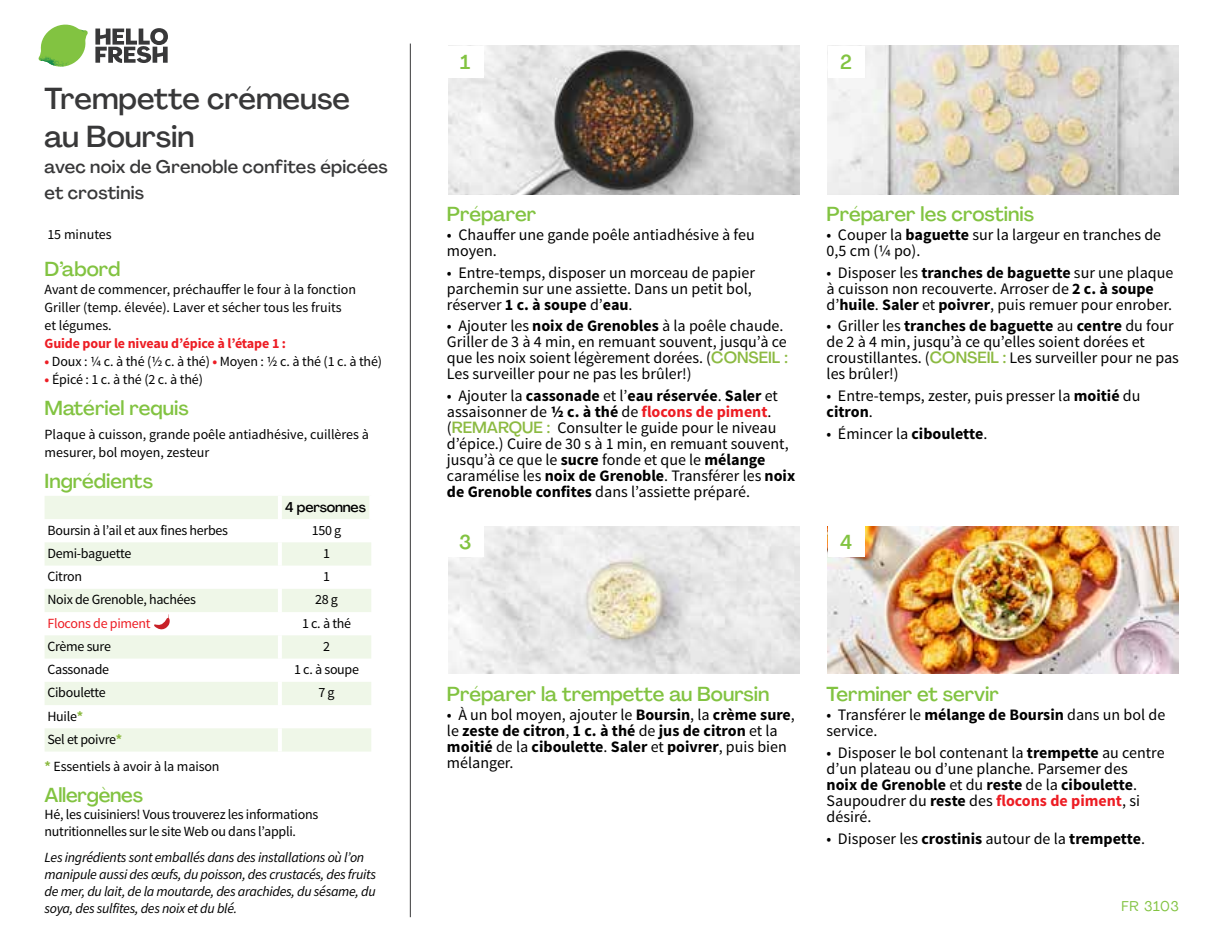
<style>
.page{position:relative;width:1224px;height:936px;background:#fff}
.page>*{position:absolute;margin:0;border:0;box-sizing:border-box;transform-origin:0 0}
.t1{font:500 30px/38px "Agrandir";color:#383839}
.t2{font:500 20px "Agrandir";color:#82c341}
.t3{font:500 18px/26px "Agrandir";letter-spacing:.01em;color:#383839}
.t4{font:16px/16px "Source Sans Pro";color:#000}
.t5{font:700 16px/16px "Source Sans Pro";color:#000}
.t6{font:14px/18px "Source Sans Pro";letter-spacing:-.015em;color:#000}
.t7{font:italic 14px/17px "Source Sans Pro";letter-spacing:-.02em;color:#000}
.t8{font:700 14px "Source Sans Pro";letter-spacing:-.01em;color:#ed1d24}
.t9{font:14px "Source Sans Pro";letter-spacing:-.02em;color:#ed1d24}
.t10{font:500 14px "Agrandir";letter-spacing:-.01em;color:#000}
.t11{font:14px "Agrandir";letter-spacing:.05em;color:#82c341}
.s1{font-weight:700;color:#ed1d24}
.s2{font-weight:700;color:#8cba42}
.s3{font-weight:700}
.s4{font-family:"Agrandir";font-weight:500;color:#8cba42}
.s5{font-weight:400}
</style>
<div class="page">
<svg style="left:95px;top:28px;width:73px;height:35px"></svg>
<svg style="left:42px;top:25px;width:44px;height:28px"></svg>
<img style="left:65px;top:25px;width:23px;height:18px">
<img style="left:41px;top:40px;width:42px;height:8px">
<img style="left:39px;top:43px;width:43px;height:24px">
<img style="left:64px;top:48px;width:19px;height:18px">
<hr style="left:410px;top:44px;width:1px;height:873px;background:#383839">
<img style="left:448px;top:46px;width:351px;height:148px">
<img style="left:448px;top:526px;width:351px;height:148px">
<img style="left:828px;top:46px;width:351px;height:148px">
<img style="left:828px;top:526px;width:351px;height:148px">
<div style="left:447px;top:46px;width:37px;height:32px;background:#fff"></div>
<div style="left:447px;top:526px;width:37px;height:31px;background:#fff"></div>
<div style="left:828px;top:46px;width:36px;height:32px;background:#fff"></div>
<div style="left:828px;top:526px;width:36px;height:31px;background:#fff"></div>
<svg style="left:45px;top:496px;width:326px;height:256px;fill:#eff7e8"></svg>
<hr style="left:278px;top:496px;width:4px;height:23px;background:#fff">
<hr style="left:369px;top:496px;width:4px;height:23px;background:#fff">
<hr style="left:278px;top:519px;width:4px;height:23px;background:#fff">
<hr style="left:278px;top:542px;width:4px;height:24px;background:#fff">
<hr style="left:278px;top:566px;width:4px;height:23px;background:#fff">
<hr style="left:278px;top:589px;width:4px;height:23px;background:#fff">
<hr style="left:278px;top:612px;width:4px;height:23px;background:#fff">
<hr style="left:278px;top:635px;width:4px;height:24px;background:#fff">
<hr style="left:278px;top:659px;width:4px;height:23px;background:#fff">
<hr style="left:278px;top:682px;width:4px;height:23px;background:#fff">
<hr style="left:278px;top:705px;width:4px;height:23px;background:#fff">
<hr style="left:278px;top:728px;width:4px;height:24px;background:#fff">
<svg style="left:153px;top:614px;width:17px;height:19px"></svg>
<h1 class="t1" style="left:45px;top:79px;width:307px">Trempette crémeuse au Boursin</h1>
<p class="t3" style="left:45px;top:154px;width:345px">avec noix de Grenoble confites épicées et crostinis</p>
<p class="t6" style="left:47px;top:226px;width:66px">15 minutes</p>
<p class="t2" style="left:45px;top:257px;width:77px">D’abord</p>
<p class="t6" style="left:45px;top:281px;width:313px">Avant de commencer, préchauffer le four à la fonction<br>Griller (temp. élevée). Laver et sécher tous les fruits et légumes.</p>
<p class="t8" style="left:45px;top:334px;width:243px">Guide pour le niveau d’épice à l’étape 1 :</p>
<p class="t6" style="left:45px;top:352px;width:339px"><span class="s1">•</span> Doux : 1/4 c. à thé (1/2 c. à thé) <span class="s1">•</span> Moyen : 1/2 c. à thé (1 c. à thé)</p>
<p class="t6" style="left:45px;top:370px;width:160px"><span class="s1">•</span> Épicé : 1 c. à thé (2 c. à thé)</p>
<p class="t2" style="left:45px;top:396px;width:146px">Matériel requis</p>
<p class="t6" style="left:45px;top:425px;width:326px">Plaque à cuisson, grande poêle antiadhésive, cuillères à mesurer, bol moyen, zesteur</p>
<p class="t2" style="left:45px;top:469px;width:110px">Ingrédients</p>
<p class="t10" style="left:285px;top:498px;width:82px">4 personnes</p>
<p class="t6" style="left:47px;top:521px;width:182px">Boursin à l’ail et aux fines herbes</p>
<p class="t6" style="left:312px;top:521px;width:31px">150 g</p>
<p class="t6" style="left:47px;top:545px;width:86px">Demi-baguette</p>
<p class="t6" style="left:323px;top:545px;width:8px">1</p>
<p class="t6" style="left:47px;top:568px;width:36px">Citron</p>
<p class="t6" style="left:323px;top:568px;width:8px">1</p>
<p class="t6" style="left:47px;top:591px;width:150px">Noix de Grenoble, hachées</p>
<p class="t6" style="left:315px;top:591px;width:24px">28 g</p>
<p class="t9" style="left:47px;top:614px;width:105px">Flocons de piment</p>
<p class="t6" style="left:302px;top:614px;width:51px">1 c. à thé</p>
<p class="t6" style="left:47px;top:638px;width:65px">Crème sure</p>
<p class="t6" style="left:323px;top:638px;width:8px">2</p>
<p class="t6" style="left:47px;top:661px;width:63px">Cassonade</p>
<p class="t6" style="left:294px;top:661px;width:67px">1 c. à soupe</p>
<p class="t6" style="left:47px;top:684px;width:60px">Ciboulette</p>
<p class="t6" style="left:318px;top:684px;width:18px">7 g</p>
<p class="t6" style="left:47px;top:705px;width:76px;line-height:23.2px">Huile<span class="s2">*<br></span>Sel et poivre<span class="s2">*</span></p>
<p class="t6" style="left:45px;top:757px;width:176px"><span class="s2">*</span> Essentiels à avoir à la maison</p>
<p class="t2" style="left:45px;top:782px;width:100px">Allergènes</p>
<p class="t6" style="left:45px;top:806px;width:275px;line-height:17px">Hé, les cuisiniers! Vous trouverez les informations nutritionnelles sur le site Web ou dans l’appli.</p>
<p class="t7" style="left:45px;top:849px;width:333px">Les ingrédients sont emballés dans des installations où l’on manipule aussi des œufs, du poisson, des crustacés, des fruits de mer, du lait, de la moutarde, des arachides, du sésame, du soya, des sulfites, des noix et du blé.</p>
<p class="t2" style="left:460px;top:50px;width:12px">1</p>
<p class="t2" style="left:840px;top:50px;width:13px">2</p>
<p class="t2" style="left:447px;top:201px;width:91px">Préparer</p>
<p class="t4" style="left:447px;top:227px;width:309px">• Chauffer une gande poêle antiadhésive à feu moyen.</p>
<p class="t4" style="left:447px;top:265px;width:310px">• Entre-temps, disposer un morceau de papier parchemin sur une assiette. Dans un petit bol, réserver <span class="s3">1 c. à soupe</span> d’<span class="s3">eau</span>.</p>
<p class="t4" style="left:447px;top:318px;width:342px">• Ajouter les <span class="s3">noix de Grenobles</span> à la poêle chaude.<br>Griller de 3 à 4 min, en remuant souvent, jusqu’à ce que les noix soient légèrement dorées. (<span class="s4">CONSEIL :<br></span>Les surveiller pour ne pas les brûler!)</p>
<p class="t4" style="left:447px;top:388px;width:350px">• Ajouter la <span class="s3">cassonade</span> et l’<span class="s3">eau réservée</span>. <span class="s3">Saler</span> et assaisonner de <span class="s3">1/2 c. à thé</span> de <span class="s1">flocons de piment</span>. (<span class="s4">REMARQUE :</span> Consulter le guide pour le niveau d’épice.) Cuire de 30 s à 1 min, en remuant souvent, jusqu’à ce que le <span class="s3">sucre</span> fonde et que le <span class="s3">mélange </span>caramélise les <span class="s3">noix de Grenoble</span>. Transférer les <span class="s3">noix de Grenoble confites</span> dans l’assiette préparé.</p>
<p class="t2" style="left:459px;top:529px;width:14px">3</p>
<p class="t2" style="left:827px;top:201px;width:209px">Préparer les crostinis</p>
<p class="t4" style="left:827px;top:227px;width:336px">• Couper la <span class="s3">baguette</span> sur la largeur en tranches de<br>0,5 cm (¼ po).</p>
<p class="t4" style="left:827px;top:265px;width:348px">• Disposer les <span class="s3">tranches de baguette</span> sur une plaque à cuisson non recouverte. Arroser de <span class="s3">2 c. à soupe </span>d’<span class="s3">huile</span>. <span class="s3">Saler</span> et <span class="s3">poivrer</span>, puis remuer pour enrober.</p>
<p class="t4" style="left:827px;top:318px;width:354px">• Griller les <span class="s3">tranches de baguette</span> au <span class="s3">centre</span> du four de 2 à 4 min, jusqu’à ce qu’elles soient dorées et croustillantes. (<span class="s4">CONSEIL :</span> Les surveiller pour ne pas les brûler!)</p>
<p class="t4" style="left:827px;top:388px;width:315px">• Entre-temps, zester, puis presser la <span class="s3">moitié</span> du <span class="s3">citron</span>.</p>
<p class="t4" style="left:827px;top:426px;width:162px">• Émincer la <span class="s3">ciboulette</span>.</p>
<p class="t2" style="left:840px;top:529px;width:14px">4</p>
<p class="t2" style="left:447px;top:682px;width:324px">Préparer la trempette au Boursin</p>
<p class="t5" style="left:447px;top:708px;width:349px"><span class="s5">• À un bol moyen, ajouter le</span> Boursin<span class="s5">, la</span> crème sure<span class="s5">, le</span> zeste de citron<span class="s5">,</span> 1 c. à thé <span class="s5">de</span> jus de citron <span class="s5">et la </span>moitié <span class="s5">de la</span> ciboulette<span class="s5">.</span> Saler <span class="s5">et</span> poivrer<span class="s5">, puis bien mélanger.</span></p>
<p class="t2" style="left:827px;top:682px;width:174px">Terminer et servir</p>
<p class="t4" style="left:827px;top:707px;width:340px">• Transférer le <span class="s3">mélange de Boursin</span> dans un bol de service.</p>
<p class="t4" style="left:827px;top:745px;width:340px">• Disposer le bol contenant la <span class="s3">trempette</span> au centre d’un plateau ou d’une planche. Parsemer des<br><span class="s3">noix de Grenoble</span> et du <span class="s3">reste</span> de la <span class="s3">ciboulette</span>.<br>Saupoudrer du <span class="s3">reste</span> des <span class="s1">flocons de piment</span>, si désiré.</p>
<p class="t4" style="left:827px;top:831px;width:320px">• Disposer les <span class="s3">crostinis</span> autour de la <span class="s3">trempette</span>.</p>
<p class="t11" style="left:1122px;top:897px;width:59px">FR 3103</p>
</div>
